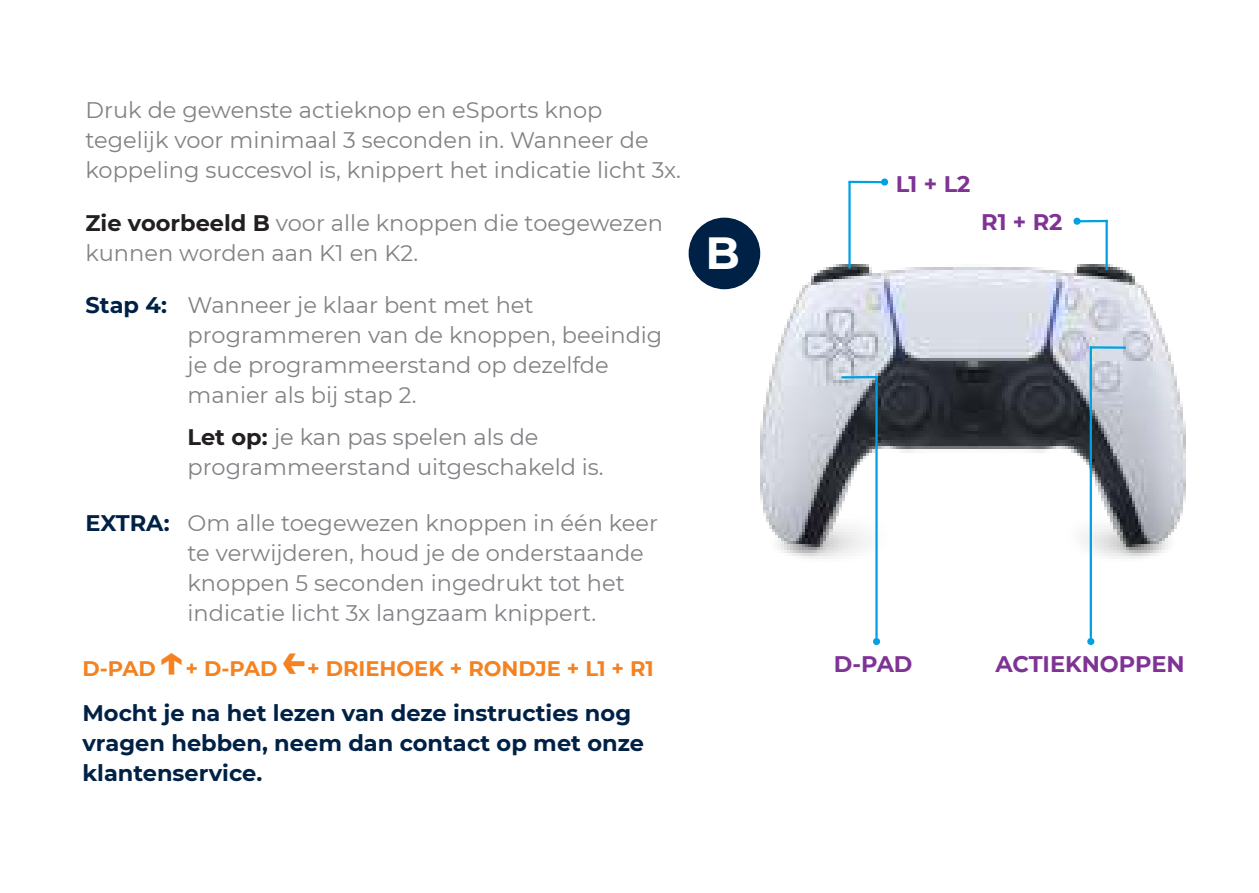
<style>
.page{position:relative;width:1259px;height:893px;background:#fff}
.page>*{position:absolute;margin:0;border:0;box-sizing:border-box;transform-origin:0 0}
.t1{font:700 45px "Montserrat";color:#f58220}
.t2{font:700 45px "Montserrat";color:#fff}
.t3{font:22.5px/30px "Montserrat";color:#808285}
.t4{font:700 22.5px/30px "Montserrat";color:#002146}
.t5{font:700 22.5px "Montserrat";color:#7f3394}
.t6{font:700 21px "Montserrat";color:#f58220}
.s1{font-weight:700;color:#231f20}
</style>
<div class="page">
<div style="left:688px;top:218px;width:72px;height:71px;background:#002146;border-radius:50%"></div>
<img style="left:760px;top:265px;width:425px;height:299px">
<hr style="left:841px;top:376px;width:36px;height:2px;background:#00a1e3">
<hr style="left:875px;top:376px;width:2px;height:262px;background:#00a1e3">
<hr style="left:1089px;top:346px;width:37px;height:3px;background:#00a1e3">
<hr style="left:1089px;top:346px;width:3px;height:292px;background:#00a1e3">
<hr style="left:1077px;top:220px;width:30px;height:2px;background:#00a1e3">
<hr style="left:1105px;top:220px;width:2px;height:50px;background:#00a1e3">
<hr style="left:848px;top:181px;width:36px;height:2px;background:#00a1e3">
<hr style="left:848px;top:182px;width:2px;height:86px;background:#00a1e3">
<div style="left:873px;top:638px;width:7px;height:7px;background:#00a1e3;border-radius:50%"></div>
<div style="left:1087px;top:638px;width:7px;height:7px;background:#00a1e3;border-radius:50%"></div>
<div style="left:881px;top:178px;width:7px;height:8px;background:#00a1e3;border-radius:50%"></div>
<div style="left:1073px;top:218px;width:7px;height:7px;background:#00a1e3;border-radius:50%"></div>
<p class="t3" style="left:86px;top:97px;width:597px">Druk de gewenste actieknop en eSports knop tegelijk voor minimaal 3 seconden in. Wanneer de koppeling succesvol is, knippert het indicatie licht 3x.</p>
<p class="t3" style="left:86px;top:209px;width:579px"><span class="s1">Zie voorbeeld B</span> voor alle knoppen die toegewezen kunnen worden aan K1 en K2.</p>
<p class="t4" style="left:86px;top:292px;width:83px">Stap 4:</p>
<p class="t3" style="left:188px;top:292px;width:476px">Wanneer je klaar bent met het programmeren van de knoppen, beeindig je de programmeerstand op dezelfde manier als bij stap 2.</p>
<p class="t4" style="left:86px;top:509px;width:86px">EXTRA:</p>
<p class="t3" style="left:188px;top:424px;width:417px"><span class="s1">Let op:</span> je kan pas spelen als de programmeerstand uitgeschakeld is.</p>
<p class="t3" style="left:188px;top:509px;width:472px">Om alle toegewezen knoppen in één keer te verwijderen, houd je de onderstaande knoppen 5 seconden ingedrukt tot het indicatie licht 3x langzaam knippert.</p>
<h1 class="t2" style="left:705px;top:234px;width:36px">B</h1>
<p class="t5" style="left:896px;top:174px;width:76px">L1 + L2</p>
<p class="t5" style="left:981px;top:212px;width:83px">R1 + R2</p>
<h1 class="t1" style="left:158px;top:627px;width:28px">↑</h1>
<h1 class="t1" style="left:280px;top:627px;width:28px">←</h1>
<p class="t5" style="left:834px;top:654px;width:80px">D-PAD</p>
<p class="t5" style="left:995px;top:654px;width:191px">ACTIEKNOPPEN</p>
<p class="t6" style="left:82px;top:659px;width:75px">D-PAD</p>
<p class="t6" style="left:186px;top:659px;width:93px">+ D-PAD</p>
<p class="t6" style="left:307px;top:659px;width:348px">+ DRIEHOEK + RONDJE + L1 + R1</p>
<p class="t4" style="left:82px;top:700px;width:563px">Mocht je na het lezen van deze instructies nog vragen hebben, neem dan contact op met onze klantenservice.</p>
</div>
